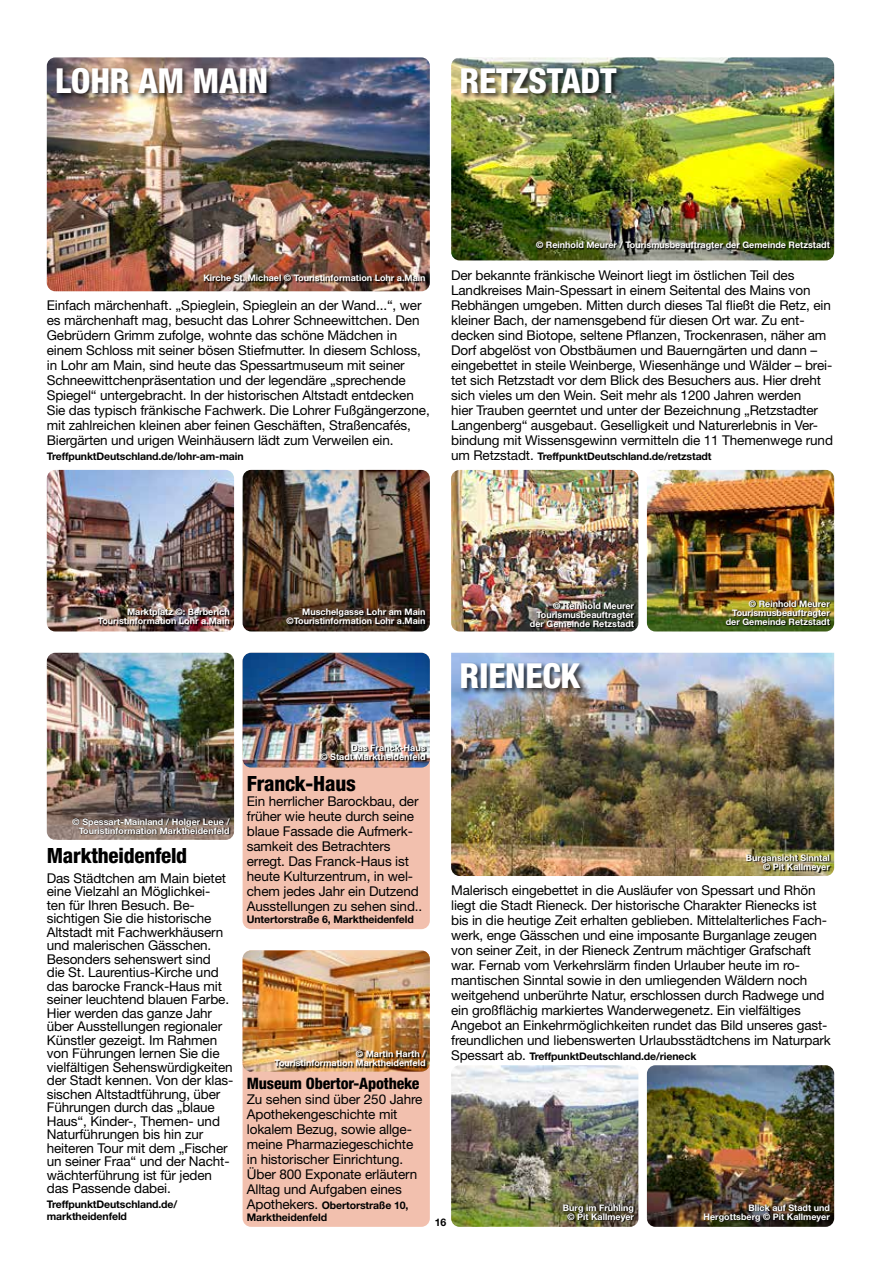
<style>
.page{position:relative;width:881px;height:1263px;background:#fff}
.page>*{position:absolute;margin:0;border:0;box-sizing:border-box;transform-origin:0 0}
.t1{font:800 condensed 34.5px "Helvetica Neue LT";letter-spacing:-.01em;color:#fff}
.t2{font:800 condensed 21px "Helvetica Neue LT";letter-spacing:-.01em;color:#000}
.t3{font:800 condensed 15.75px "Helvetica Neue LT";letter-spacing:-.01em;color:#000}
.t4{font:13.5px/15px "Helvetica Neue LT";letter-spacing:-.01em;color:#000}
.t5{font:700 10.5px/12px "Helvetica Neue LT";letter-spacing:-.01em;color:#000}
.t6{font:700 9px/9px "Helvetica Neue LT";color:#fff;text-align:right}
.s1{font-weight:400;font-size:13.5px}
</style>
<div class="page">
<div style="left:242px;top:950px;width:187px;height:277px;background:#f2c0ae;border-radius:9px"></div>
<img style="left:242px;top:950px;width:187px;height:121px">
<img style="left:274px;top:1051px;width:153px;height:17px">
<img style="left:47px;top:57px;width:382px;height:234px">
<img style="left:47px;top:470px;width:187px;height:161px">
<svg style="left:204px;top:275px;width:222px;height:8px"></svg>
<img style="left:242px;top:470px;width:187px;height:161px">
<img style="left:98px;top:609px;width:133px;height:17px">
<svg style="left:287px;top:609px;width:139px;height:17px"></svg>
<div style="left:55px;top:66px;width:219px;height:35px;background:#000;opacity:.75"></div>
<img style="left:47px;top:653px;width:187px;height:187px">
<svg style="left:73px;top:818px;width:158px;height:17px"></svg>
<div style="left:242px;top:653px;width:187px;height:276px;background:#f2c0ae;border-radius:9px"></div>
<img style="left:242px;top:653px;width:187px;height:114px">
<img style="left:321px;top:745px;width:105px;height:17px">
<img style="left:451px;top:57px;width:382px;height:203px">
<svg style="left:536px;top:242px;width:294px;height:9px"></svg>
<img style="left:451px;top:470px;width:187px;height:161px">
<img style="left:646px;top:470px;width:187px;height:161px">
<svg style="left:530px;top:603px;width:105px;height:25px"></svg>
<img style="left:725px;top:600px;width:106px;height:26px">
<div style="left:459px;top:66px;width:164px;height:35px;background:#000;opacity:.75"></div>
<img style="left:451px;top:653px;width:382px;height:223px">
<svg style="left:746px;top:855px;width:85px;height:18px"></svg>
<img style="left:451px;top:1065px;width:187px;height:162px">
<img style="left:646px;top:1065px;width:187px;height:162px">
<svg style="left:563px;top:1204px;width:72px;height:19px"></svg>
<svg style="left:703px;top:1204px;width:128px;height:19px"></svg>
<div style="left:459px;top:661px;width:128px;height:35px;background:#000;opacity:.75"></div>
<h1 class="t1" style="left:55px;top:59px;width:214px">LOHR AM MAIN</h1>
<h1 class="t1" style="left:459px;top:59px;width:158px">RETZSTADT</h1>
<p class="t6" style="left:203px;top:273px;width:223px">Kirche St. Michael © Touristinformation Lohr a.Main</p>
<p class="t4" style="left:47px;top:298px;width:384px">Einfach märchenhaft. „Spieglein, Spieglein an der Wand...“, wer es märchenhaft mag, besucht das Lohrer Schneewittchen. Den Gebrüdern Grimm zufolge, wohnte das schöne Mädchen in einem Schloss mit seiner bösen Stiefmutter. In diesem Schloss, in Lohr am Main, sind heute das Spessartmuseum mit seiner Schneewittchenpräsentation und der legendäre „sprechende Spiegel“ untergebracht. In der historischen Altstadt entdecken Sie das typisch fränkische Fachwerk. Die Lohrer Fußgängerzone, mit zahlreichen kleinen aber feinen Geschäften, Straßencafés, Biergärten und urigen Weinhäusern lädt zum Verweilen ein.</p>
<p class="t5" style="left:47px;top:450px;width:198px">TreffpunktDeutschland.de/lohr-am-main</p>
<p class="t6" style="left:536px;top:240px;width:295px">© Reinhold Meurer / Tourismusbeauftragter der Gemeinde Retzstadt</p>
<p class="t4" style="left:451px;top:267px;width:383px">Der bekannte fränkische Weinort liegt im östlichen Teil des Landkreises Main-Spessart in einem Seitental des Mains von Rebhängen umgeben. Mitten durch dieses Tal fließt die Retz, ein kleiner Bach, der namensgebend für diesen Ort war. Zu ent&shy;decken sind Biotope, seltene Pflanzen, Trockenrasen, näher am Dorf abgelöst von Obstbäumen und Bauerngärten und dann – eingebettet in steile Weinberge, Wiesenhänge und Wälder – brei&shy;tet sich Retzstadt vor dem Blick des Besuchers aus. Hier dreht sich vieles um den Wein. Seit mehr als 1200 Jahren werden<br>hier Trauben geerntet und unter der Bezeichnung „Retzstadter Langenberg“ ausgebaut. Geselligkeit und Naturerlebnis in Ver&shy;bindung mit Wissensgewinn vermitteln die 11 Themenwege rund</p>
<p class="t5" style="left:451px;top:450px;width:262px"><span class="s1">um Retzstadt.</span> TreffpunktDeutschland.de/retzstadt</p>
<p class="t6" style="left:98px;top:607px;width:133px">Marktplatz ©: Berberich<br>Touristinformation Lohr a.Main</p>
<p class="t6" style="left:286px;top:607px;width:140px">Muschelgasse Lohr am Main ©Touristinformation Lohr a.Main</p>
<p class="t6" style="left:320px;top:743px;width:107px">Das Franck-Haus<br>© Stadt Marktheidenfeld</p>
<p class="t6" style="left:529px;top:601px;width:106px">© Reinhold Meurer<br>Tourismusbeauftragter der Gemeinde Retzstadt</p>
<p class="t6" style="left:725px;top:599px;width:106px">© Reinhold Meurer<br>Tourismusbeauftragter der Gemeinde Retzstadt</p>
<h1 class="t1" style="left:459px;top:654px;width:122px">RIENECK</h1>
<p class="t6" style="left:73px;top:817px;width:159px">© Spessart-Mainland / Holger Leue /<br>Touristinformation Marktheidenfeld</p>
<h2 class="t2" style="left:47px;top:843px;width:142px">Marktheidenfeld</h2>
<p class="t4" style="left:47px;top:871px;width:188px;line-height:13.5px">Das Städtchen am Main bietet eine Vielzahl an Möglichkei-<br>ten für Ihren Besuch. Be&shy;sichtigen Sie die historische<br>Altstadt mit Fachwerkhäusern und malerischen Gässchen.<br>Besonders sehenswert sind<br>die St. Laurentius-Kirche und das barocke Franck-Haus mit seiner leuchtend blauen Farbe.<br>Hier werden das ganze Jahr über Ausstellungen regionaler<br>Künstler gezeigt. Im Rahmen von Führungen lernen Sie die vielfältigen Sehenswürdigkeiten der Stadt kennen. Von der klas&shy;sischen Altstadtführung, über<br>Führungen durch das „blaue<br>Haus“, Kinder-, Themen- und<br>Naturführungen bis hin zur heiteren Tour mit dem „Fischer un seiner Fraa“ und der Nacht&shy;wächterführung ist für jeden das Passende dabei.</p>
<p class="t5" style="left:47px;top:1198px;width:132px">TreffpunktDeutschland.de/ marktheidenfeld</p>
<h2 class="t2" style="left:247px;top:770px;width:110px">Franck-Haus</h2>
<p class="t4" style="left:247px;top:793px;width:177px">Ein herrlicher Barockbau, der früher wie heute durch seine blaue Fassade die Aufmerk&shy;samkeit des Betrachters erregt. Das Franck-Haus ist heute Kulturzentrum, in wel&shy;chem jedes Jahr ein Dutzend<br>Ausstellungen zu sehen sind..</p>
<p class="t5" style="left:247px;top:913px;width:168px">Untertorstraße 6, Marktheidenfeld</p>
<p class="t6" style="left:274px;top:1049px;width:152px">© Martin Harth /<br>Touristinformation Marktheidenfeld</p>
<p class="t3" style="left:247px;top:1073px;width:174px">Museum Obertor-Apotheke</p>
<p class="t4" style="left:247px;top:1091px;width:177px">Zu sehen sind über 250 Jahre<br>Apothekengeschichte mit lokalem Bezug, sowie allge&shy;meine Pharmaziegeschichte in historischer Einrichtung.<br>Über 800 Exponate erläutern<br>Alltag und Aufgaben eines</p>
<p class="t5" style="left:247px;top:1199px;width:163px"><span class="s1">Apothekers.</span> Obertorstraße 10,<br>Marktheidenfeld</p>
<p class="t6" style="left:745px;top:853px;width:85px">Burgansicht Sinntal © Pit Kallmeyer</p>
<p class="t4" style="left:451px;top:883px;width:381px">Malerisch eingebettet in die Ausläufer von Spessart und Rhön liegt die Stadt Rieneck. Der historische Charakter Rienecks ist bis in die heutige Zeit erhalten geblieben. Mittelalterliches Fach&shy;werk, enge Gässchen und eine imposante Burganlage zeugen von seiner Zeit, in der Rieneck Zentrum mächtiger Grafschaft war. Fernab vom Verkehrslärm finden Urlauber heute im ro&shy;mantischen Sinntal sowie in den umliegenden Wäldern noch weitgehend unberührte Natur, erschlossen durch Radwege und ein großflächig markiertes Wanderwegenetz. Ein vielfältiges Angebot an Einkehrmöglichkeiten rundet das Bild unseres gast&shy;freundlichen und liebenswerten Urlaubsstädtchens im Naturpark</p>
<p class="t5" style="left:451px;top:1050px;width:247px"><span class="s1">Spessart ab.</span> TreffpunktDeutschland.de/rieneck</p>
<p class="t5" style="left:434px;top:1216px;width:13px">16</p>
<p class="t6" style="left:562px;top:1202px;width:73px;text-align:center">Burg im Frühling © Pit Kallmeyer</p>
<p class="t6" style="left:703px;top:1202px;width:128px">Blick auf Stadt und<br>Hergottsberg © Pit Kallmeyer</p>
</div>
